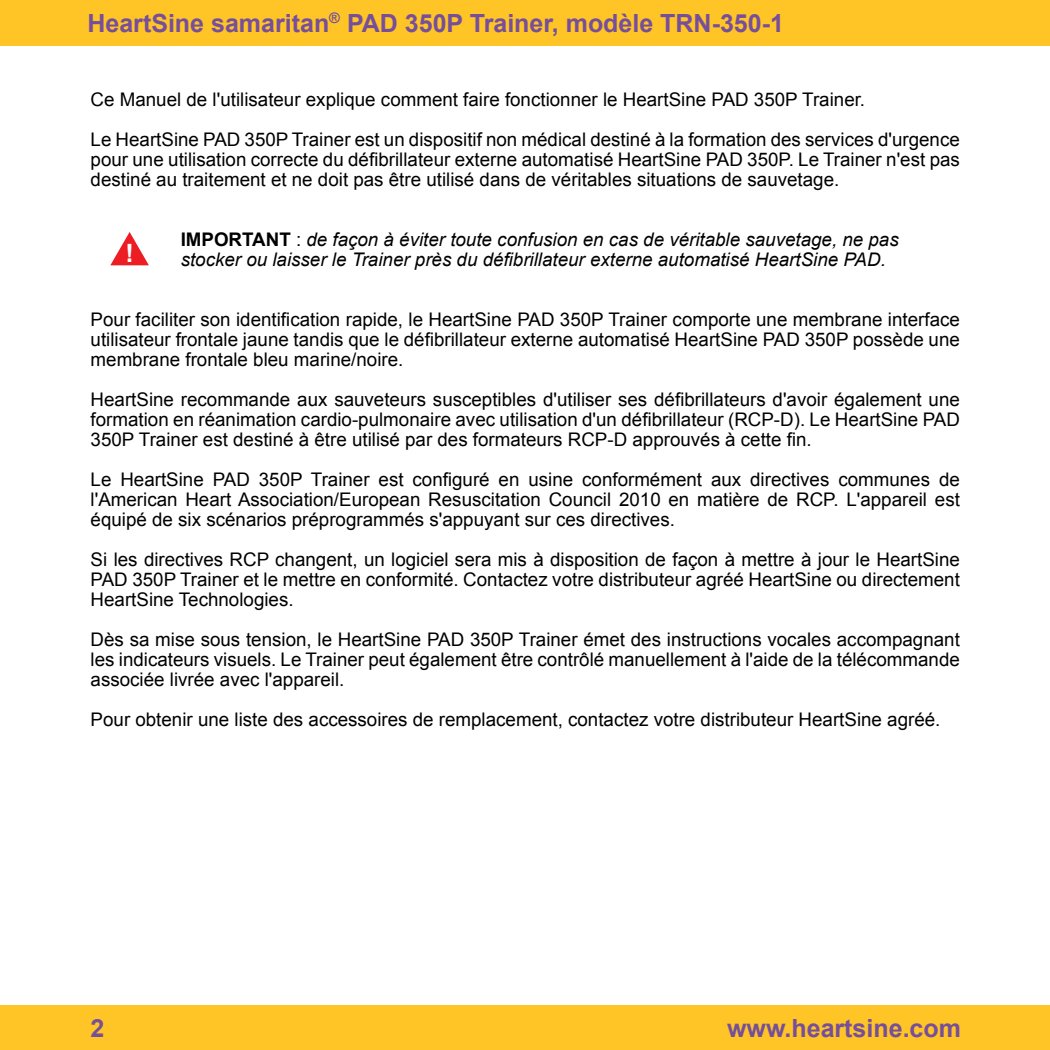
<style>
.page{position:relative;width:1050px;height:1050px;background:#fff}
.page>*{position:absolute;margin:0;border:0;box-sizing:border-box;transform-origin:0 0}
.t1{font:700 25.25px "Arial";color:#fff}
.t2{font:700 25px "Arial";color:#764f9b}
.t3{font:18.75px/20px "Arial";color:#000;text-align:justify}
.t4{font:italic 18.75px/20px "Arial";color:#000}
.s1{font-weight:700;font-style:normal}
.s2{font-style:normal}
</style>
<div class="page">
<div style="left:0;top:1005px;width:1049px;height:44px;background:#ffc425"></div>
<div style="left:0;top:0;width:1049px;height:46px;background:#ffc425"></div>
<svg style="left:110px;top:232px;width:39px;height:33px"></svg>
<h2 class="t2" style="left:87px;top:6px;width:698px">HeartSine samaritan<sup>®</sup> PAD 350P Trainer, modèle TRN-350-1</h2>
<p class="t3" style="left:91px;top:79px;width:870px;line-height:40px">Ce Manuel de l'utilisateur explique comment faire fonctionner le HeartSine PAD 350P Trainer.<br>Le HeartSine PAD 350P Trainer est un dispositif non médical destiné à la formation des services d'urgence</p>
<p class="t3" style="left:91px;top:149px;width:870px">pour une utilisation correcte du défibrillateur externe automatisé HeartSine PAD 350P. Le Trainer n'est pas destiné au traitement et ne doit pas être utilisé dans de véritables situations de sauvetage.</p>
<h1 class="t1" style="left:125px;top:236px;width:10px">!</h1>
<p class="t4" style="left:181px;top:229px;width:719px"><span class="s1">IMPORTANT</span> <span class="s2">:</span> de façon à éviter toute confusion en cas de véritable sauvetage, ne pas stocker ou laisser le Trainer près du défibrillateur externe automatisé HeartSine PAD.</p>
<p class="t3" style="left:91px;top:309px;width:870px">Pour faciliter son identification rapide, le HeartSine PAD 350P Trainer comporte une membrane interface utilisateur frontale jaune tandis que le défibrillateur externe automatisé HeartSine PAD 350P possède une membrane frontale bleu marine/noire.</p>
<p class="t3" style="left:91px;top:389px;width:870px">HeartSine recommande aux sauveteurs susceptibles d'utiliser ses défibrillateurs d'avoir également une formation en réanimation cardio-pulmonaire avec utilisation d'un défibrillateur (RCP-D). Le HeartSine PAD 350P Trainer est destiné à être utilisé par des formateurs RCP-D approuvés à cette fin.</p>
<p class="t3" style="left:91px;top:469px;width:870px">Le HeartSine PAD 350P Trainer est configuré en usine conformément aux directives communes de l'American Heart Association/European Resuscitation Council 2010 en matière de RCP. L'appareil est équipé de six scénarios préprogrammés s'appuyant sur ces directives.</p>
<p class="t3" style="left:91px;top:549px;width:870px">Si les directives RCP changent, un logiciel sera mis à disposition de façon à mettre à jour le HeartSine PAD 350P Trainer et le mettre en conformité. Contactez votre distributeur agréé HeartSine ou directement HeartSine Technologies.</p>
<p class="t3" style="left:91px;top:629px;width:870px">Dès sa mise sous tension, le HeartSine PAD 350P Trainer émet des instructions vocales accompagnant les indicateurs visuels. Le Trainer peut également être contrôlé manuellement à l'aide de la télécommande associée livrée avec l'appareil.</p>
<p class="t3" style="left:91px;top:709px;width:851px">Pour obtenir une liste des accessoires de remplacement, contactez votre distributeur HeartSine agréé.</p>
<h2 class="t2" style="left:90px;top:1011px;width:15px">2</h2>
<h2 class="t2" style="left:727px;top:1011px;width:235px">www.heartsine.com</h2>
</div>
